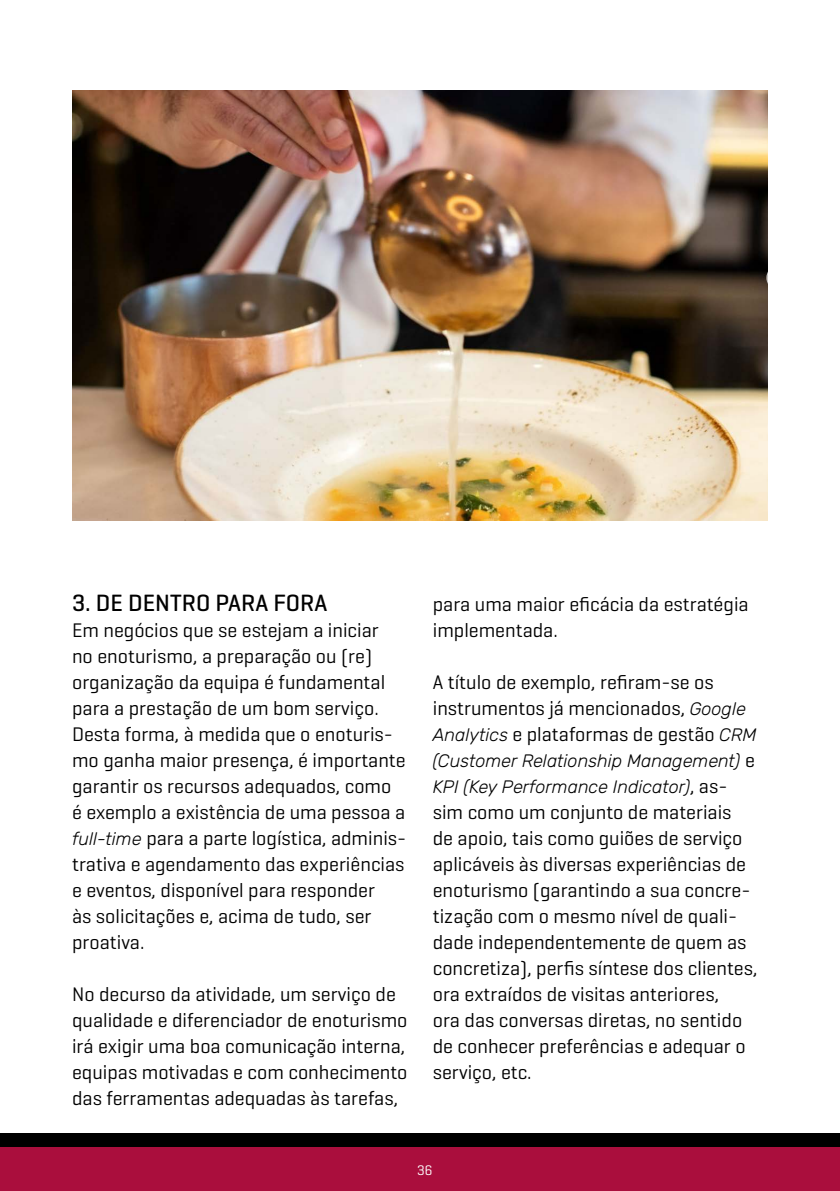
<style>
.page{position:relative;width:840px;height:1191px;background:#fff}
.page>*{position:absolute;margin:0;border:0;box-sizing:border-box;transform-origin:0 0}
.t1{font:500 24px "Geogrotesque";color:#000}
.t2{font:20px/26px "Geogrotesque";color:#000}
.t3{font:italic 300 18px/26px "Rubik";color:#000}
.t4{font:14px "Geogrotesque";color:#fff}
.s1{font-family:"Rubik";font-weight:300;font-style:italic;font-size:18px}
.s2{font-family:"Geogrotesque";font-weight:400;font-style:normal;font-size:20px}
</style>
<div class="page">
<div style="left:0;top:1133px;width:839px;height:58px;background:#000"></div>
<div style="left:0;top:1147px;width:839px;height:44px;background:#aa0e3d"></div>
<img style="left:72px;top:91px;width:695px;height:430px">
<p class="t1" style="left:72px;top:587px;width:256px">3. DE DENTRO PARA FORA</p>
<p class="t2" style="left:72px;top:616px;width:335px">Em negócios que se estejam a iniciar<br>no enoturismo, a preparação ou (re) organização da equipa é fundamental para a prestação de um bom serviço.<br>Desta forma, à medida que o enoturis&shy;mo ganha maior presença, é importante garantir os recursos adequados, como<br>é exemplo a existência de uma pessoa a <span class="s1">full-time</span> para a parte logística, adminis&shy;trativa e agendamento das experiências e eventos, disponível para responder<br>às solicitações e, acima de tudo, ser proativa.</p>
<p class="t2" style="left:72px;top:980px;width:337px">No decurso da atividade, um serviço de qualidade e diferenciador de enoturismo irá exigir uma boa comunicação interna, equipas motivadas e com conhecimento das ferramentas adequadas às tarefas,</p>
<p class="t2" style="left:432px;top:590px;width:317px">para uma maior eficácia da estratégia implementada.</p>
<p class="t2" style="left:432px;top:668px;width:325px">A título de exemplo, refiram-se os instrumentos já mencionados, <span class="s1">Google<br>Analytics</span> e plataformas de gestão <span class="s1">CRM</span></p>
<p class="t3" style="left:432px;top:748px;width:323px">(Customer Relationship Management) <span class="s2">e<br></span>KPI (Key Performance Indicator)<span class="s2">, as-</span></p>
<p class="t2" style="left:432px;top:798px;width:326px">sim como um conjunto de materiais<br>de apoio, tais como guiões de serviço aplicáveis às diversas experiências de enoturismo (garantindo a sua concre&shy;tização com o mesmo nível de quali&shy;dade independentemente de quem as concretiza), perfis síntese dos clientes, ora extraídos de visitas anteriores,<br>ora das conversas diretas, no sentido de conhecer preferências e adequar o serviço, etc.</p>
<p class="t4" style="left:417px;top:1161px;width:17px">36</p>
</div>
